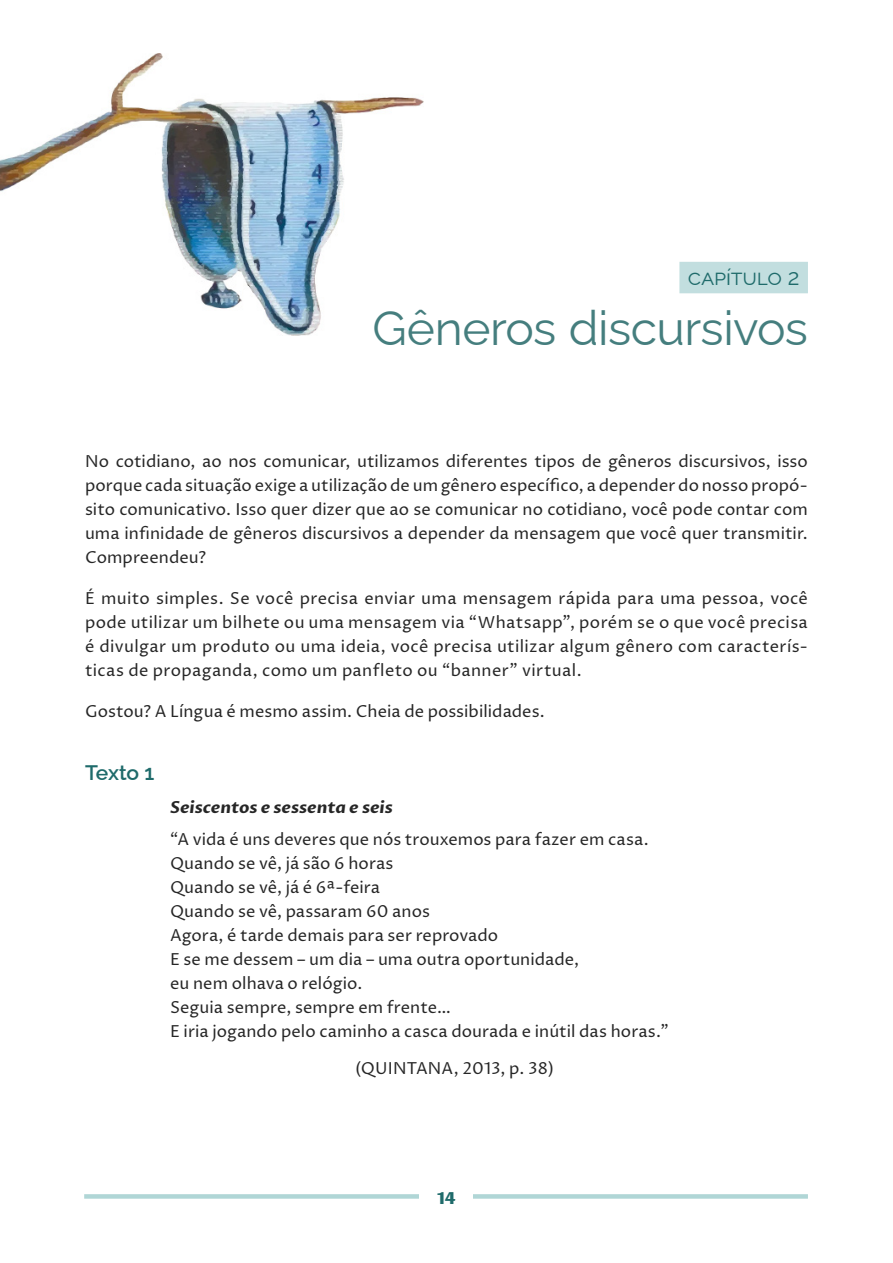
<style>
.page{position:relative;width:893px;height:1263px;background:#fff}
.page>*{position:absolute;margin:0;border:0;box-sizing:border-box;transform-origin:0 0}
.t1{font:48px "Raleway";letter-spacing:-.01em;color:#457e7e}
.t2{font:22.5px "Raleway";color:#1f6b6b}
.t3{font:600 21px "Raleway";letter-spacing:-.02em;color:#1f6b6b}
.t4{font:16.5px/24px "Proza Libre";letter-spacing:.005em;color:#262626;text-align:justify}
.t5{font:italic 700 16.5px "Proza Libre";color:#262626}
.t6{font:800 16.5px "Proza Libre";color:#1f6b6b}
</style>
<div class="page">
<img style="left:0;top:54px;width:423px;height:282px">
<div style="left:84px;top:1194px;width:724px;height:5px;background:#b0d6d6"></div>
<div style="left:420px;top:1188px;width:53px;height:16px;background:#fff"></div>
<div style="left:679px;top:262px;width:129px;height:31px;background:#c2dedf"></div>
<h2 class="t2" style="left:688px;top:259px;width:113px">capítulo 2</h2>
<h1 class="t1" style="left:372px;top:290px;width:437px">Gêneros discursivos</h1>
<p class="t4" style="left:85px;top:449px;width:724px">No cotidiano, ao nos comunicar, utilizamos diferentes tipos de gêneros discursivos, isso porque cada situação exige a utilização de um gênero específico, a depender do nosso propó&shy;sito comunicativo. Isso quer dizer que ao se comunicar no cotidiano, você pode contar com uma infinidade de gêneros discursivos a depender da mensagem que você quer transmitir.<br>Compreendeu?</p>
<p class="t4" style="left:85px;top:586px;width:724px">É muito simples. Se você precisa enviar uma mensagem rápida para uma pessoa, você pode utilizar um bilhete ou uma mensagem via “Whatsapp”, porém se o que você precisa é divulgar um produto ou uma ideia, você precisa utilizar algum gênero com caracterís&shy;ticas de propaganda, como um panfleto ou “banner” virtual.</p>
<p class="t4" style="left:85px;top:699px;width:461px">Gostou? A Língua é mesmo assim. Cheia de possibilidades.</p>
<p class="t3" style="left:85px;top:756px;width:71px">Texto 1</p>
<p class="t5" style="left:170px;top:797px;width:224px">Seiscentos e sessenta e seis</p>
<p class="t4" style="left:170px;top:827px;width:500px;text-align:left">“A vida é uns deveres que nós trouxemos para fazer em casa.<br>Quando se vê, já são 6 horas<br>Quando se vê, já é 6ª-feira<br>Quando se vê, passaram 60 anos<br>Agora, é tarde demais para ser reprovado<br>E se me dessem – um dia – uma outra oportunidade,<br>eu nem olhava o relógio.<br>Seguia sempre, sempre em frente…<br>E iria jogando pelo caminho a casca dourada e inútil das horas.”</p>
<p class="t4" style="left:355px;top:1056px;width:201px">(QUINTANA, 2013, p. 38)</p>
<p class="t6" style="left:437px;top:1188px;width:20px">14</p>
</div>
